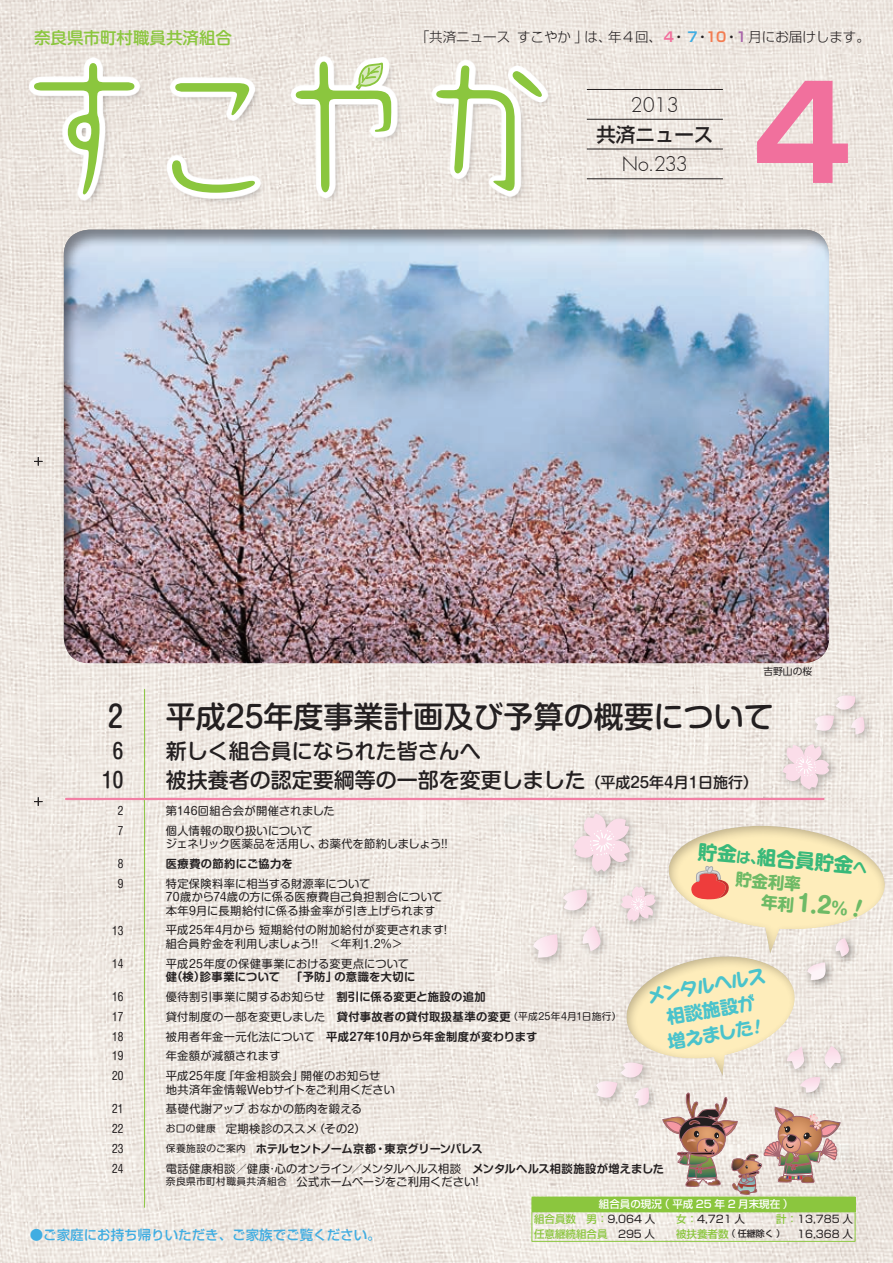
<style>
.page{position:relative;width:893px;height:1263px;background:#fff}
.page>*{position:absolute;margin:0;border:0;box-sizing:border-box;transform-origin:0 0}
.t1{font:500 30px "Shin M Go Pr 6";color:#231f20}
.t2{font:700 22.5px "Capie N Std";color:#6eba66}
.t3{font:500 21px "Shin M Go Pr 6";color:#231f20}
.t4{font:300 19.5px "Futura";color:#231f20}
.t5{font:700 19.5px "Shin M Go Pro";color:#39b97a}
.t6{font:500 19.5px "Shin Go Pr 6";color:#231f20}
.t7{font:700 18px "Capie N Std";color:#4ac3cc}
.t8{font:700 18px "Shin M Go Pro";color:#4ac3cc}
.t9{font:500 16.5px "Shin M Go Pr 6";color:#8bc63e}
.t10{font:700 16.5px "Shin M Go Pro";color:#6eba66}
.t11{font:300 13.5px "Shin Go Pr 6";color:#231f20}
.t12{font:500 13.5px "Shin Go Pro";color:#40ade2}
.t13{font:11.25px/13.5px "Shin M Go Pro";letter-spacing:.015em;color:#231f20}
.t14{font:700 11.25px "Shin M Go Pro De";letter-spacing:.02em;color:#231f20}
.t15{font:700 11.25px "Shin M Go Pro De";letter-spacing:-.02em;color:#231f20}
.t16{font:500 10.5px/14.7px "Shin Go Pr 6";color:#fff}
.t17{font:10.5px "Shin Go Pr 6";color:#231f20}
.t18{font:500 10.5px "Shin Go Pr 6";color:#8bc63e}
.t19{font:9.75px "UD Shin Go Pro";color:#231f20}
.t20{font:500 9px "Shin Go Pr 6";color:#231f20}
.s1{font-family:"Shin Go Pr 6 De";font-weight:700;color:#f1709d}
.s2{font-family:"Shin Go Pr 6 De";font-weight:700}
.s3{font-family:"Shin Go Pr 6 De";font-weight:700;color:#40ade2}
.s4{font-family:"Shin Go Pr 6 De";font-weight:700;color:#f47c51}
.s5{font-family:"Shin Go Pr 6 De";font-weight:700;color:#a966aa}
.s6{font-size:15px}
.s7{font-family:"Shin M Go Pro De";font-weight:700}
.s8{font-size:9.75px}
.s9{font-family:"Shin M Go Pro";font-weight:400}
.s10{font-family:"Shin M Go Pro";font-weight:400;font-size:9.75px}
.s11{font-family:"Capie N Std";font-size:14.25px}
.s12{font-size:14.25px}
.s13{font-family:"Shin M Go Pro";font-size:16.5px}
.s14{font-size:16.5px}
.s15{font-family:"Capie N Std"}
.s16{font-family:"Shin M Go Pro"}
.s17{color:#8bc63e}
.s18{font-weight:400;color:#231f20}
.s19{font-weight:500;color:#8bc63e}
.s20{font-size:10.5px;color:#8bc63e}
</style>
<div class="page">
<img style="left:0;top:0;width:893px;height:1263px">
<hr style="left:587px;top:89px;width:136px;height:1px;background:#231f20">
<hr style="left:587px;top:119px;width:136px;height:1px;background:#231f20">
<hr style="left:587px;top:149px;width:136px;height:1px;background:#231f20">
<hr style="left:587px;top:179px;width:136px;height:1px;background:#231f20">
<div style="left:30px;top:58px;width:523px;height:148px;background:#231f20;opacity:.5"></div>
<svg style="left:29px;top:56px;width:519px;height:144px;background:#ede7e1"></svg>
<svg style="left:34px;top:63px;width:100px;height:131px"></svg>
<svg style="left:172px;top:83px;width:83px;height:110px"></svg>
<svg style="left:436px;top:65px;width:106px;height:126px"></svg>
<svg style="left:296px;top:61px;width:96px;height:131px"></svg>
<hr style="left:144px;top:689px;width:1px;height:518px;background:#8bc63e">
<hr style="left:66px;top:798px;width:757px;height:2px;background:#f280a5">
<svg style="left:757px;top:81px;width:91px;height:102px;background:#eeabbe"></svg>
<hr style="left:531px;top:1241px;width:324px;height:1px;background:#8bc63e">
<div style="left:527px;top:883px;width:82px;height:84px;background:#231f20;opacity:.3"></div>
<div style="left:808px;top:689px;width:65px;height:55px;background:#231f20;opacity:.3"></div>
<svg style="left:814px;top:695px;width:51px;height:39px;background:#ece1e0"></svg>
<div style="left:62px;top:229px;width:768px;height:435px;background:#231f20;opacity:.5"></div>
<div style="left:567px;top:807px;width:71px;height:74px;background:#231f20;opacity:.3"></div>
<div style="left:777px;top:738px;width:61px;height:60px;background:#231f20;opacity:.3"></div>
<svg style="left:783px;top:744px;width:46px;height:45px;background:#efdbe0"></svg>
<div style="left:23px;top:791px;width:28px;height:26px;background:#231f20;opacity:.5"></div>
<div style="left:27px;top:787px;width:26px;height:27px;background:#231f20;opacity:.5"></div>
<svg style="left:34px;top:797px;width:9px;height:9px"></svg>
<div style="left:23px;top:451px;width:28px;height:25px;background:#231f20;opacity:.5"></div>
<div style="left:27px;top:446px;width:26px;height:28px;background:#231f20;opacity:.5"></div>
<svg style="left:34px;top:457px;width:9px;height:9px"></svg>
<svg style="left:531px;top:814px;width:359px;height:427px;background:#e8dfcc"></svg>
<h3 class="t9" style="left:34px;top:25px;width:199px">奈良県市町村職員共済組合</h3>
<p class="t11" style="left:416px;top:25px;width:456px">「共済ニュースすこやか」は、年４回、<span class="s1">４</span><span class="s2">･</span><span class="s3">７</span><span class="s2">･</span><span class="s4">10</span><span class="s2">･</span><span class="s5">１</span>月にお届けします。</p>
<h3 class="t4" style="left:631px;top:91px;width:50px">2013</h3>
<h3 class="t6" style="left:596px;top:118px;width:118px">共済ニュース</h3>
<h3 class="t4" style="left:622px;top:151px;width:68px">No.233</h3>
<p class="t19" style="left:763px;top:663px;width:50px">吉野山の桜</p>
<h1 class="t1" style="left:108px;top:692px;width:16px">₂</h1>
<h1 class="t1" style="left:166px;top:692px;width:609px">平成25年度事業計画及び予算の概要について</h1>
<h3 class="t3" style="left:113px;top:734px;width:12px">₆</h3>
<h3 class="t3" style="left:166px;top:734px;width:337px">新しく組合員になられた皆さんへ　</h3>
<h3 class="t3" style="left:102px;top:763px;width:22px">₁₀</h3>
<h3 class="t3" style="left:166px;top:763px;width:594px">被扶養者の認定要綱等の一部を変更しました <span class="s6">（平成25年4月1日施行）</span></h3>
<p class="t13" style="left:118px;top:803px;width:7px">2</p>
<p class="t13" style="left:166px;top:803px;width:171px">第146回組合会が開催されました</p>
<p class="t13" style="left:118px;top:823px;width:7px">7</p>
<p class="t13" style="left:166px;top:822px;width:283px">個人情報の取り扱いについて<br>ジェネリック医薬品を活用し、お薬代を節約しましょう!!</p>
<p class="t13" style="left:118px;top:856px;width:7px">8</p>
<p class="t14" style="left:166px;top:854px;width:128px">医療費の節約にご協力を</p>
<p class="t13" style="left:118px;top:876px;width:7px">9</p>
<p class="t13" style="left:166px;top:875px;width:278px">特定保険料率に相当する財源率について<br>70歳から74歳の方に係る医療費自己負担割合について本年9月に長期給付に係る掛金率が引き上げられます</p>
<p class="t13" style="left:112px;top:922px;width:13px">13</p>
<p class="t13" style="left:166px;top:922px;width:294px">平成25年4月から 短期給付の附加給付が変更されます!　組合員貯金を利用しましょう!!　＜年利1.2%＞</p>
<p class="t13" style="left:112px;top:956px;width:13px">14</p>
<p class="t13" style="left:166px;top:955px;width:245px">平成25年度の保健事業における変更点について</p>
<p class="t14" style="left:166px;top:968px;width:251px">健︵検︶診事業について　「予防」の意識を大切に</p>
<p class="t13" style="left:112px;top:989px;width:13px">16</p>
<p class="t13" style="left:166px;top:989px;width:321px">優待割引事業に関するお知らせ　<span class="s7">割引に係る変更と施設の追加</span></p>
<p class="t13" style="left:112px;top:1008px;width:13px">17</p>
<p class="t13" style="left:166px;top:1008px;width:457px">貸付制度の一部を変更しました　<span class="s7">貸付事故者の貸付取扱基準の変更</span><span class="s8">（平成25年4月1日施行）</span></p>
<p class="t13" style="left:112px;top:1028px;width:13px">18</p>
<p class="t14" style="left:166px;top:1027px;width:373px"><span class="s9">被用者年金一元化法について　</span>平成27年10月から年金制度が変わります</p>
<p class="t13" style="left:112px;top:1048px;width:13px">19</p>
<p class="t13" style="left:166px;top:1048px;width:116px">年金額が減額されます</p>
<p class="t13" style="left:112px;top:1068px;width:13px">20</p>
<p class="t13" style="left:166px;top:1068px;width:231px">平成25年度「年金相談会」開催のお知らせ<br>地共済年金情報Webサイトをご利用ください</p>
<p class="t13" style="left:112px;top:1101px;width:13px">21</p>
<p class="t13" style="left:166px;top:1101px;width:198px">基礎代謝アップ おなかの筋肉を鍛える</p>
<p class="t13" style="left:112px;top:1121px;width:13px">22</p>
<p class="t13" style="left:166px;top:1121px;width:201px"><span class="s8">お口の健康　</span>定期検診のススメ（その2）</p>
<p class="t13" style="left:112px;top:1140px;width:13px">23</p>
<p class="t15" style="left:166px;top:1139px;width:318px"><span class="s10">保養施設のご案内　</span>ホテルセントノーム京都・東京グリーンパレス</p>
<p class="t13" style="left:112px;top:1160px;width:13px">24</p>
<p class="t13" style="left:166px;top:1160px;width:500px">電話健康相談／健康･心のオンライン／メンタルヘルス相談　<span class="s7">メンタルヘルス相談施設が増えました</span><span class="s8">奈良県市町村職員共済組合　</span>公式ホームページをご利用ください!</p>
<h3 class="t5" style="left:699px;top:835px;width:171px;rotate:5deg">貯金<span class="s11">は</span><span class="s12">、</span>組合員貯金<span class="s11">へ</span></h3>
<h3 class="t10" style="left:737px;top:865px;width:67px;rotate:5deg">貯金利率</h3>
<h2 class="t2" style="left:763px;top:883px;width:88px;rotate:5deg"><span class="s13">年利</span> 1.2<span class="s14">％</span></h2>
<h3 class="t7" style="left:645px;top:983px;width:121px;rotate:-10deg">メンタルヘルス</h3>
<h3 class="t8" style="left:664px;top:1003px;width:91px;rotate:-10deg">相談施設<span class="s15">が</span></h3>
<h3 class="t7" style="left:666px;top:1028px;width:88px;rotate:-10deg"><span class="s16">増</span>えました</h3>
<p class="t12" style="left:30px;top:1224px;width:352px">●ご家庭にお持ち帰りいただき、ご家族でご覧ください。</p>
<p class="t16" style="left:534px;top:1196px;width:256px;text-indent:65px">組合員の現況 ︵ 平成 25 年 2 月末現在 ︶<span class="s17">組合員数 男：</span><span class="s18">9,064 人</span></p>
<p class="t17" style="left:676px;top:1210px;width:70px"><span class="s19">女：</span>4,721 人</p>
<p class="t17" style="left:776px;top:1210px;width:78px"><span class="s19">計：</span>13,785 人</p>
<p class="t18" style="left:534px;top:1225px;width:123px">任意継続組合員 <span class="s18">295 人</span></p>
<p class="t20" style="left:676px;top:1226px;width:106px"><span class="s20">被扶養者数</span> ︵ 任継除く ︶</p>
<p class="t17" style="left:797px;top:1225px;width:57px">16,368 人</p>
</div>
